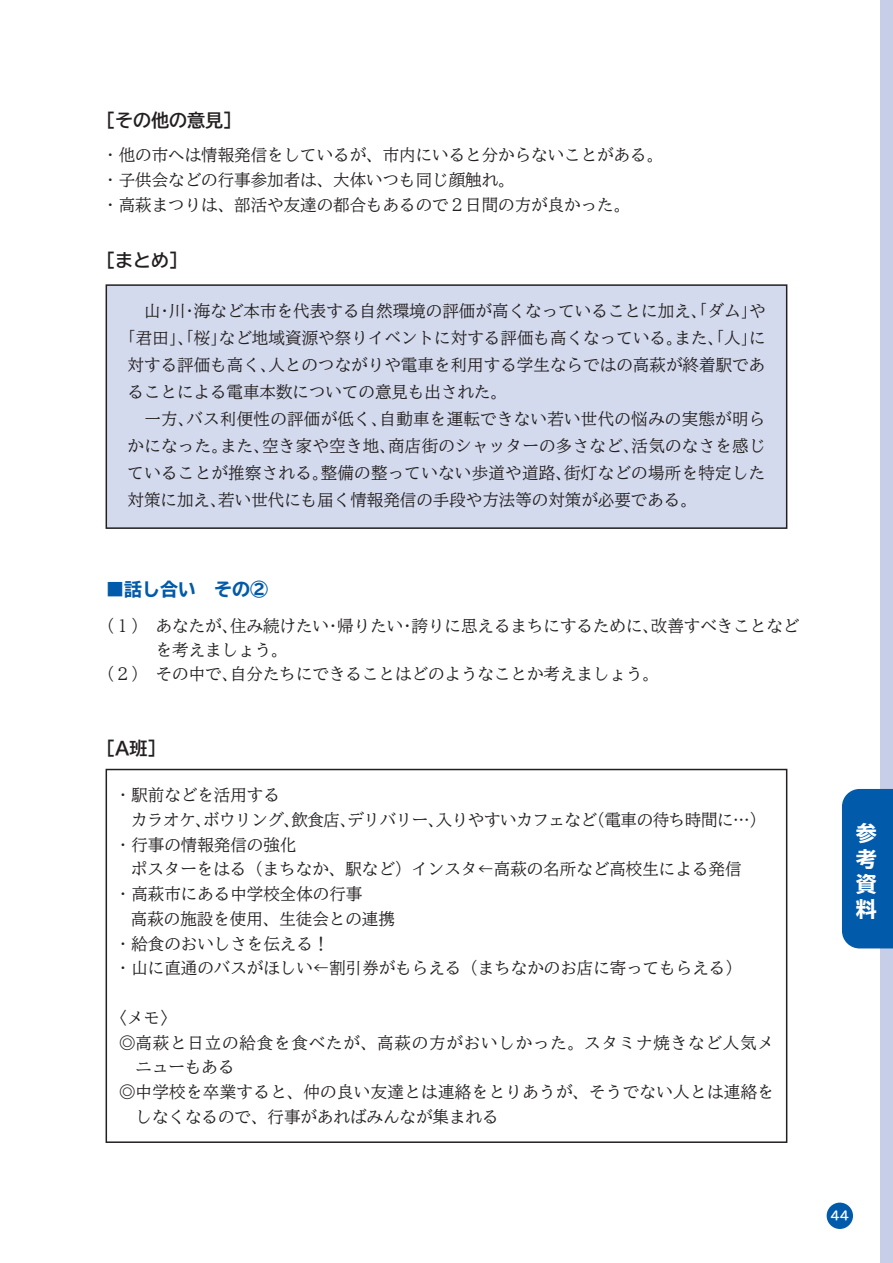
<style>
.page{position:relative;width:893px;height:1263px;background:#fff}
.page>*{position:absolute;margin:0;border:0;box-sizing:border-box;transform-origin:0 0}
.t1{font:700 expanded 21px/25.2px "TBUD Go Std";color:#fff;text-align:justify}
.t2{font:700 18px "TBUD Go Std";color:#231f20}
.t3{font:700 expanded 18px "TBUD Go Std";color:#015aaa}
.t4{font:500 16.5px/24.8px "TBUD Min Std";color:#231f20}
.t5{font:500 16.5px/24.8px "TBUD Min Std";letter-spacing:.02em;color:#231f20}
.t6{font:500 16.5px "TBUD Min Std";letter-spacing:-.025em;color:#231f20}
.t7{font:700 12px "TBUDR Go Std";color:#fff}
</style>
<div class="page">
<div style="left:106px;top:285px;width:681px;height:243px;background:#d4daed"></div>
<div style="left:106px;top:284px;width:681px;height:245px;border:2px solid #231f20"></div>
<div style="left:106px;top:769px;width:681px;height:374px;border:2px solid #231f20"></div>
<div style="left:827px;top:1202px;width:26px;height:27px;background:#015aaa;border-radius:50%"></div>
<div style="left:880px;top:0;width:13px;height:1263px;background:#c7cee8"></div>
<div style="left:842px;top:789px;width:51px;height:159px;background:#015aaa"></div>
<p class="t2" style="left:97px;top:106px;width:145px">［その他の意見］</p>
<p class="t4" style="left:102px;top:142px;width:562px">・他の市へは情報発信をしているが、市内にいると分からないことがある。・子供会などの行事参加者は、大体いつも同じ顔触れ。<br>・高萩まつりは、部活や友達の都合もあるので２日間の方が良かった。</p>
<p class="t2" style="left:97px;top:246px;width:91px">［まとめ］</p>
<p class="t4" style="left:128px;top:298px;width:639px">　山・川・海など本市を代表する自然環境の評価が高くなっていることに加え、「ダム」や</p>
<p class="t4" style="left:119px;top:325px;width:648px">「君田」、「桜」など地域資源や祭りイベントに対する評価も高くなっている。また、「人」に</p>
<p class="t4" style="left:128px;top:352px;width:639px">対する評価も高く、人とのつながりや電車を利用する学生ならではの高萩が終着駅であ</p>
<p class="t4" style="left:128px;top:379px;width:381px">ることによる電車本数についての意見も出された。</p>
<p class="t4" style="left:128px;top:406px;width:639px">　一方、バス利便性の評価が低く、自動車を運転できない若い世代の悩みの実態が明ら</p>
<p class="t4" style="left:128px;top:433px;width:639px">かになった。また、空き家や空き地、商店街のシャッターの多さなど、活気のなさを感じ</p>
<p class="t4" style="left:128px;top:460px;width:639px">ていることが推察される。整備の整っていない歩道や道路、街灯などの場所を特定した</p>
<p class="t4" style="left:128px;top:487px;width:571px">対策に加え、若い世代にも届く情報発信の手段や方法等の対策が必要である。</p>
<p class="t3" style="left:106px;top:579px;width:163px">■話し合い　その②</p>
<p class="t4" style="left:98px;top:612px;width:703px">（１）　あなたが、住み続けたい・帰りたい・誇りに思えるまちにするために、改善すべきことなど</p>
<p class="t4" style="left:106px;top:636px;width:183px">　　　を考えましょう。</p>
<p class="t4" style="left:98px;top:660px;width:562px">（２）　その中で、自分たちにできることはどのようなことか考えましょう。</p>
<p class="t2" style="left:97px;top:733px;width:70px">［A班］</p>
<p class="t4" style="left:115px;top:782px;width:166px">・駅前などを活用する</p>
<p class="t6" style="left:131px;top:807px;width:636px">カラオケ、ボウリング、飲食店、デリバリー、入りやすいカフェなど（電車の待ち時間に…）</p>
<p class="t4" style="left:115px;top:831px;width:183px">・行事の情報発信の強化</p>
<p class="t4" style="left:131px;top:856px;width:612px">ポスターをはる（まちなか、駅など）インスタ←高萩の名所など高校生による発信</p>
<p class="t4" style="left:115px;top:881px;width:249px">・高萩市にある中学校全体の行事</p>
<p class="t4" style="left:131px;top:906px;width:266px">高萩の施設を使用、生徒会との連携</p>
<p class="t4" style="left:115px;top:930px;width:216px">・給食のおいしさを伝える！</p>
<p class="t4" style="left:115px;top:955px;width:628px">・山に直通のバスがほしい←割引券がもらえる（まちなかのお店に寄ってもらえる）</p>
<p class="t5" style="left:119px;top:1005px;width:656px;text-indent:-8px">〈メモ〉<br>◎高萩と日立の給食を食べたが、高萩の方がおいしかった。スタミナ焼きなど人気メ　ニューもある<br>◎中学校を卒業すると、仲の良い友達とは連絡をとりあうが、そうでない人とは連絡を　しなくなるので、行事があればみんなが集まれる</p>
<p class="t1" style="left:856px;top:821px;width:22px">参考資料</p>
<p class="t7" style="left:830px;top:1206px;width:20px">44</p>
</div>
